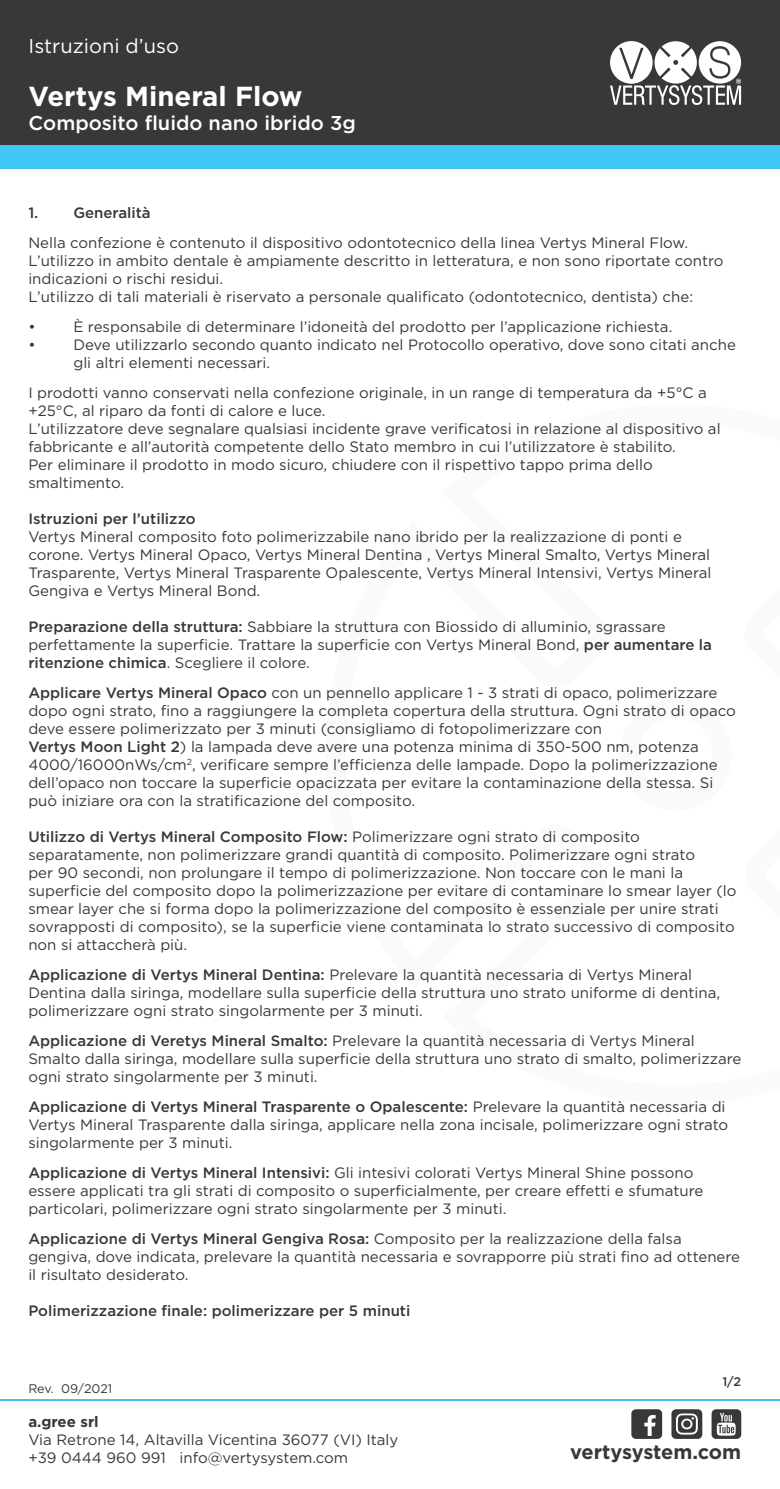
<style>
.page{position:relative;width:780px;height:1489px;background:#fff}
.page>*{position:absolute;margin:0;border:0;box-sizing:border-box;transform-origin:0 0}
.t1{font:700 27.5px "Gotham";color:#fff}
.t2{font:500 20px "Gotham";color:#fff}
.t3{font:700 20px "Gotham";letter-spacing:-.01em;color:#393838}
.t4{font:20px "Gotham";color:#fff}
.t5{font:15px/18px "Gotham";color:#383937}
.t6{font:500 15px "Gotham";color:#383937}
.t7{font:700 15px "Gotham";color:#383937}
.t8{font:12.5px "Gotham";letter-spacing:-.005em;color:#383937}
.t9{font:500 12.5px "Gotham";color:#383937}
.s1{font-weight:500}
</style>
<div class="page">
<div style="left:0;top:144px;width:780px;height:25px;background:#40c7f4"></div>
<div style="left:0;top:0;width:780px;height:144px;background:#393838"></div>
<hr style="left:0;top:1398px;width:780px;height:2px;background:#40c7f4">
<svg style="left:631px;top:1409px;width:31px;height:29px"></svg>
<svg style="left:671px;top:1409px;width:31px;height:29px"></svg>
<svg style="left:711px;top:1409px;width:30px;height:29px"></svg>
<svg style="left:610px;top:41px;width:131px;height:64px"></svg>
<h2 class="t4" style="left:29px;top:33px;width:152px">Istruzioni d’uso</h2>
<h1 class="t1" style="left:29px;top:78px;width:275px">Vertys Mineral Flow</h1>
<h2 class="t2" style="left:29px;top:110px;width:328px">Composito fluido nano ibrido 3g</h2>
<p class="t6" style="left:28px;top:202px;width:124px">1. Generalità</p>
<p class="t5" style="left:28px;top:233px;width:661px">Nella confezione è contenuto il dispositivo odontotecnico della linea Vertys Mineral Flow.</p>
<p class="t5" style="left:28px;top:251px;width:696px">L’utilizzo in ambito dentale è ampiamente descritto in letteratura, e non sono riportate contro indicazioni o rischi residui.</p>
<p class="t5" style="left:28px;top:287px;width:666px">L’utilizzo di tali materiali è riservato a personale qualificato (odontotecnico, dentista) che:</p>
<p class="t5" style="left:28px;top:317px;width:9px">•</p>
<p class="t5" style="left:73px;top:317px;width:600px">È responsabile di determinare l’idoneità del prodotto per l’applicazione richiesta.</p>
<p class="t5" style="left:28px;top:335px;width:9px">•</p>
<p class="t5" style="left:73px;top:335px;width:664px">Deve utilizzarlo secondo quanto indicato nel Protocollo operativo, dove sono citati anche gli altri elementi necessari.</p>
<p class="t5" style="left:28px;top:383px;width:680px">I prodotti vanno conservati nella confezione originale, in un range di temperatura da +5°C a +25°C, al riparo da fonti di calore e luce.</p>
<p class="t5" style="left:28px;top:419px;width:693px">L’utilizzatore deve segnalare qualsiasi incidente grave verificatosi in relazione al dispositivo al fabbricante e all’autorità competente dello Stato membro in cui l’utilizzatore è stabilito.</p>
<p class="t5" style="left:28px;top:455px;width:626px">Per eliminare il prodotto in modo sicuro, chiudere con il rispettivo tappo prima dello smaltimento.</p>
<p class="t6" style="left:28px;top:508px;width:169px">Istruzioni per l’utilizzo</p>
<p class="t5" style="left:28px;top:527px;width:684px">Vertys Mineral composito foto polimerizzabile nano ibrido per la realizzazione di ponti e corone. Vertys Mineral Opaco, Vertys Mineral Dentina , Vertys Mineral Smalto, Vertys Mineral Trasparente, Vertys Mineral Trasparente Opalescente, Vertys Mineral Intensivi, Vertys Mineral Gengiva e Vertys Mineral Bond.</p>
<p class="t5" style="left:28px;top:617px;width:685px"><span class="s1">Preparazione della struttura:</span> Sabbiare la struttura con Biossido di alluminio, sgrassare perfettamente la superficie. Trattare la superficie con Vertys Mineral Bond, <span class="s1">per aumentare la ritenzione chimica</span>. Scegliere il colore.</p>
<p class="t5" style="left:28px;top:683px;width:708px"><span class="s1">Applicare Vertys Mineral Opaco</span> con un pennello applicare 1 - 3 strati di opaco, polimerizzare dopo ogni strato, fino a raggiungere la completa copertura della struttura. Ogni strato di opaco deve essere polimerizzato per 3 minuti (consigliamo di fotopolimerizzare con</p>
<p class="t5" style="left:28px;top:737px;width:690px"><span class="s1">Vertys Moon Light 2</span>) la lampada deve avere una potenza minima di 350-500 nm, potenza 4000/16000nWs/cm<sup>2</sup>, verificare sempre l’efficienza delle lampade. Dopo la polimerizzazione dell’opaco non toccare la superficie opacizzata per evitare la contaminazione della stessa. Si può iniziare ora con la stratificazione del composito.</p>
<p class="t5" style="left:28px;top:827px;width:709px"><span class="s1">Utilizzo di Vertys Mineral Composito Flow:</span> Polimerizzare ogni strato di composito separatamente, non polimerizzare grandi quantità di composito. Polimerizzare ogni strato<br>per 90 secondi, non prolungare il tempo di polimerizzazione. Non toccare con le mani la superficie del composito dopo la polimerizzazione per evitare di contaminare lo smear layer (lo smear layer che si forma dopo la polimerizzazione del composito è essenziale per unire strati sovrapposti di composito), se la superficie viene contaminata lo strato successivo di composito non si attaccherà più.</p>
<p class="t5" style="left:28px;top:965px;width:693px"><span class="s1">Applicazione di Vertys Mineral Dentina:</span> Prelevare la quantità necessaria di Vertys Mineral<br>Dentina dalla siringa, modellare sulla superficie della struttura uno strato uniforme di dentina, polimerizzare ogni strato singolarmente per 3 minuti.</p>
<p class="t5" style="left:28px;top:1031px;width:714px"><span class="s1">Applicazione di Veretys Mineral Smalto:</span> Prelevare la quantità necessaria di Vertys Mineral<br>Smalto dalla siringa, modellare sulla superficie della struttura uno strato di smalto, polimerizzare ogni strato singolarmente per 3 minuti.</p>
<p class="t5" style="left:28px;top:1097px;width:701px"><span class="s1">Applicazione di Vertys Mineral Trasparente o Opalescente:</span> Prelevare la quantità necessaria di<br>Vertys Mineral Trasparente dalla siringa, applicare nella zona incisale, polimerizzare ogni strato singolarmente per 3 minuti.</p>
<p class="t5" style="left:28px;top:1163px;width:676px"><span class="s1">Applicazione di Vertys Mineral Intensivi:</span> Gli intesivi colorati Vertys Mineral Shine possono essere applicati tra gli strati di composito o superficialmente, per creare effetti e sfumature particolari, polimerizzare ogni strato singolarmente per 3 minuti.</p>
<p class="t5" style="left:28px;top:1229px;width:713px"><span class="s1">Applicazione di Vertys Mineral Gengiva Rosa:</span> Composito per la realizzazione della falsa gengiva, dove indicata, prelevare la quantità necessaria e sovrapporre più strati fino ad ottenere il risultato desiderato.</p>
<p class="t6" style="left:28px;top:1300px;width:383px">Polimerizzazione finale: polimerizzare per 5 minuti</p>
<p class="t8" style="left:28px;top:1380px;width:85px">Rev. 09/2021</p>
<p class="t7" style="left:28px;top:1411px;width:72px">a.gree srl</p>
<p class="t5" style="left:28px;top:1429px;width:371px">Via Retrone 14, Altavilla Vicentina 36077 (VI) Italy +39 0444 960 991 info@vertysystem.com</p>
<p class="t9" style="left:722px;top:1373px;width:20px">1/2</p>
<h2 class="t3" style="left:570px;top:1438px;width:173px">vertysystem.com</h2>
</div>
